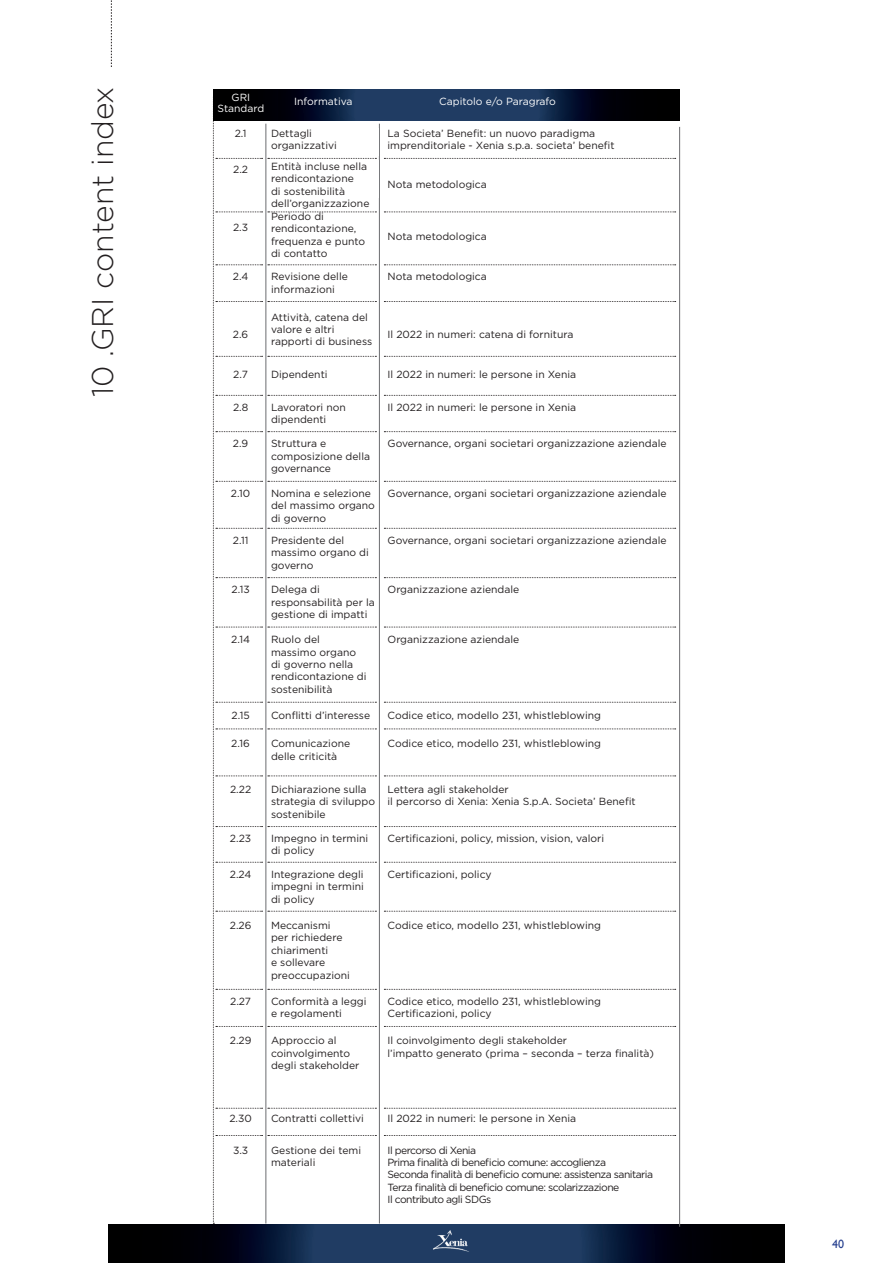
<style>
.page{position:relative;width:893px;height:1263px;background:#fff}
.page>*{position:absolute;margin:0;border:0;box-sizing:border-box;transform-origin:0 0}
.t1{font:300 30px "Gotham";color:#231f20}
.t2{font:12px "Gill Sans";color:#253f8e}
.t3{font:10.35px/12.5px "Gotham";color:#231f20}
.t4{font:10.35px/12.5px "Gotham";letter-spacing:-.05em;color:#231f20}
.t5{font:10.35px/10.4px "Gotham";color:#fff;text-align:center}
</style>
<div class="page">
<svg style="left:108px;top:1224px;width:676px;height:39px;background:#0d1c33"></svg>
<img style="left:430px;top:1229px;width:44px;height:28px">
<svg style="left:111px;top:0;width:1px;height:67px"></svg>
<hr style="left:379px;top:124px;width:1px;height:1099px;background:#6c6d70">
<svg style="left:213px;top:89px;width:467px;height:31px;background:#11223d"></svg>
<svg style="left:384px;top:158px;width:292px;height:1px"></svg>
<svg style="left:384px;top:212px;width:292px;height:1px"></svg>
<svg style="left:384px;top:265px;width:292px;height:1px"></svg>
<svg style="left:384px;top:301px;width:292px;height:1px"></svg>
<svg style="left:384px;top:356px;width:292px;height:1px"></svg>
<svg style="left:384px;top:395px;width:292px;height:1px"></svg>
<svg style="left:384px;top:431px;width:292px;height:1px"></svg>
<svg style="left:384px;top:481px;width:292px;height:1px"></svg>
<svg style="left:384px;top:528px;width:292px;height:1px"></svg>
<svg style="left:384px;top:577px;width:292px;height:1px"></svg>
<svg style="left:384px;top:627px;width:292px;height:1px"></svg>
<svg style="left:384px;top:702px;width:292px;height:1px"></svg>
<svg style="left:384px;top:729px;width:292px;height:1px"></svg>
<svg style="left:384px;top:776px;width:292px;height:1px"></svg>
<svg style="left:384px;top:826px;width:292px;height:1px"></svg>
<svg style="left:384px;top:862px;width:292px;height:1px"></svg>
<svg style="left:384px;top:911px;width:292px;height:1px"></svg>
<svg style="left:384px;top:989px;width:292px;height:1px"></svg>
<svg style="left:384px;top:1026px;width:292px;height:1px"></svg>
<svg style="left:384px;top:1108px;width:292px;height:1px"></svg>
<svg style="left:384px;top:1135px;width:292px;height:1px"></svg>
<svg style="left:213px;top:96px;width:163px;height:1128px"></svg>
<hr style="left:679px;top:127px;width:1px;height:1100px;background:#6c6d70">
<h1 class="t1" style="left:86px;top:397px;width:312px;rotate:-90deg">10 .GRI content index</h1>
<p class="t5" style="left:217px;top:92px;width:48px">GRI<br>Standard</p>
<p class="t5" style="left:294px;top:96px;width:60px">Informativa</p>
<p class="t5" style="left:439px;top:96px;width:118px">Capitolo e/o Paragrafo</p>
<p class="t3" style="left:271px;top:127px;width:67px">Dettagli organizzativi</p>
<p class="t3" style="left:388px;top:127px;width:229px">La Societa’ Benefit: un nuovo paradigma imprenditoriale - Xenia s.p.a. societa’ benefit</p>
<p class="t3" style="left:235px;top:127px;width:13px">2.1</p>
<p class="t3" style="left:233px;top:163px;width:16px">2.2</p>
<p class="t3" style="left:271px;top:160px;width:100px">Entità incluse nella rendicontazione<br>di sostenibilità dell’organizzazione<br>Periodo di rendicontazione, frequenza e punto di contatto</p>
<p class="t3" style="left:271px;top:270px;width:78px">Revisione delle informazioni</p>
<p class="t3" style="left:271px;top:310px;width:103px">Attività, catena del valore e altri rapporti di business</p>
<p class="t3" style="left:271px;top:368px;width:58px">Dipendenti</p>
<p class="t3" style="left:271px;top:401px;width:76px">Lavoratori non dipendenti</p>
<p class="t3" style="left:271px;top:437px;width:100px">Struttura e composizione della governance</p>
<p class="t3" style="left:271px;top:487px;width:105px">Nomina e selezione del massimo organo di governo</p>
<p class="t3" style="left:271px;top:534px;width:99px">Presidente del massimo organo di governo</p>
<p class="t3" style="left:271px;top:583px;width:105px">Delega di responsabilità per la gestione di impatti</p>
<p class="t3" style="left:271px;top:633px;width:97px">Ruolo del massimo organo di governo nella rendicontazione di sostenibilità</p>
<p class="t3" style="left:271px;top:709px;width:101px">Conflitti d’interesse</p>
<p class="t3" style="left:271px;top:737px;width:81px">Comunicazione delle criticità</p>
<p class="t3" style="left:271px;top:783px;width:105px">Dichiarazione sulla strategia di sviluppo sostenibile</p>
<p class="t3" style="left:271px;top:832px;width:99px">Impegno in termini di policy</p>
<p class="t3" style="left:271px;top:867px;width:94px;text-align:justify">Integrazione degli impegni in termini di policy</p>
<p class="t3" style="left:271px;top:919px;width:80px">Meccanismi per richiedere chiarimenti<br>e sollevare preoccupazioni</p>
<p class="t3" style="left:271px;top:995px;width:97px">Conformità a leggi e regolamenti</p>
<p class="t3" style="left:271px;top:1034px;width:90px">Approccio al coinvolgimento degli stakeholder</p>
<p class="t3" style="left:388px;top:178px;width:101px">Nota metodologica</p>
<p class="t3" style="left:233px;top:220px;width:17px">2.3</p>
<p class="t3" style="left:388px;top:230px;width:101px">Nota metodologica</p>
<p class="t3" style="left:388px;top:270px;width:101px">Nota metodologica</p>
<p class="t3" style="left:233px;top:270px;width:17px">2.4</p>
<p class="t3" style="left:388px;top:328px;width:187px">Il 2022 in numeri: catena di fornitura</p>
<p class="t3" style="left:388px;top:368px;width:190px">Il 2022 in numeri: le persone in Xenia</p>
<p class="t3" style="left:388px;top:401px;width:190px">Il 2022 in numeri: le persone in Xenia</p>
<p class="t3" style="left:388px;top:437px;width:280px">Governance, organi societari organizzazione aziendale</p>
<p class="t3" style="left:233px;top:328px;width:17px">2.6</p>
<p class="t3" style="left:233px;top:368px;width:16px">2.7</p>
<p class="t3" style="left:233px;top:401px;width:17px">2.8</p>
<p class="t3" style="left:233px;top:437px;width:17px">2.9</p>
<p class="t3" style="left:388px;top:487px;width:280px">Governance, organi societari organizzazione aziendale</p>
<p class="t3" style="left:388px;top:534px;width:280px">Governance, organi societari organizzazione aziendale</p>
<p class="t3" style="left:231px;top:487px;width:21px">2.10</p>
<p class="t3" style="left:233px;top:534px;width:17px">2.11</p>
<p class="t3" style="left:388px;top:583px;width:133px">Organizzazione aziendale</p>
<p class="t3" style="left:231px;top:583px;width:20px">2.13</p>
<p class="t3" style="left:388px;top:633px;width:133px">Organizzazione aziendale</p>
<p class="t3" style="left:231px;top:633px;width:20px">2.14</p>
<p class="t3" style="left:388px;top:709px;width:215px">Codice etico, modello 231, whistleblowing</p>
<p class="t3" style="left:388px;top:736px;width:215px">Codice etico, modello 231, whistleblowing</p>
<p class="t3" style="left:388px;top:782px;width:250px">Lettera agli stakeholder<br>il percorso di Xenia: Xenia S.p.A. Societa’ Benefit</p>
<p class="t3" style="left:388px;top:832px;width:218px">Certificazioni, policy, mission, vision, valori</p>
<p class="t3" style="left:388px;top:867px;width:106px">Certificazioni, policy</p>
<p class="t3" style="left:231px;top:709px;width:20px">2.15</p>
<p class="t3" style="left:231px;top:737px;width:20px">2.16</p>
<p class="t3" style="left:230px;top:783px;width:23px">2.22</p>
<p class="t3" style="left:230px;top:832px;width:23px">2.23</p>
<p class="t3" style="left:230px;top:867px;width:23px">2.24</p>
<p class="t3" style="left:388px;top:919px;width:215px">Codice etico, modello 231, whistleblowing</p>
<p class="t3" style="left:230px;top:919px;width:23px">2.26</p>
<p class="t3" style="left:388px;top:995px;width:215px">Codice etico, modello 231, whistleblowing<br>Certificazioni, policy</p>
<p class="t3" style="left:388px;top:1034px;width:268px">Il coinvolgimento degli stakeholder<br>l’impatto generato (prima – seconda – terza finalità)</p>
<p class="t3" style="left:230px;top:995px;width:22px">2.27</p>
<p class="t3" style="left:230px;top:1034px;width:23px">2.29</p>
<p class="t3" style="left:229px;top:1111px;width:24px">2.30</p>
<p class="t3" style="left:271px;top:1111px;width:94px">Contratti collettivi</p>
<p class="t3" style="left:388px;top:1111px;width:190px">Il 2022 in numeri: le persone in Xenia</p>
<p class="t3" style="left:271px;top:1143px;width:92px">Gestione dei temi materiali</p>
<p class="t4" style="left:388px;top:1143px;width:267px">Il percorso di Xenia<br>Prima finalità di beneficio comune: accoglienza<br>Seconda finalità di beneficio comune: assistenza sanitaria Terza finalità di beneficio comune: scolarizzazione<br>Il contributo agli SDGs</p>
<p class="t3" style="left:233px;top:1143px;width:17px">3.3</p>
<p class="t2" style="left:832px;top:1236px;width:14px">40</p>
</div>
